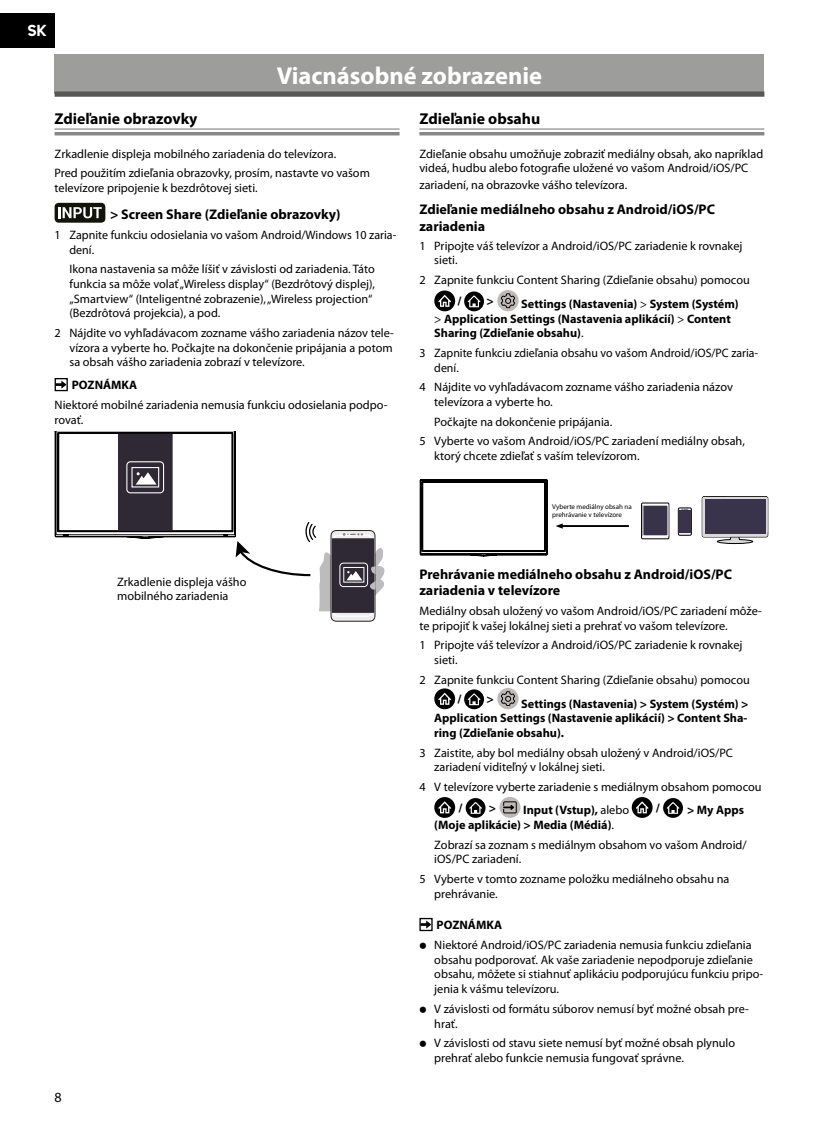
<style>
.page{position:relative;width:819px;height:1136px;background:#fff}
.page>*{position:absolute;margin:0;border:0;box-sizing:border-box;transform-origin:0 0}
.t1{font:700 24.5px "Myriad Pro";color:#fff}
.t2{font:700 15.75px "Myriad Pro";color:#000}
.t3{font:15.75px "Uni Sans PRO Bold";color:#fff}
.t4{font:700 14px/16.8px "Myriad Pro";color:#000}
.t5{font:14px "Myriad Pro";color:#000}
.t6{font:12.25px/14.7px "Myriad Pro";color:#000}
.t7{font:700 12.25px/14.7px "Myriad Pro";color:#000}
.t8{font:7px/8.4px "Myriad Pro";color:#000}
.s1{font-weight:400}
.s2{font-weight:700}
</style>
<div class="page">
<div style="left:0;top:13px;width:55px;height:35px;background:#000"></div>
<div style="left:55px;top:55px;width:709px;height:39px;background:#9d9d9c"></div>
<div style="left:55px;top:91px;width:709px;height:6px;background:#575756"></div>
<hr style="left:55px;top:128px;width:344px;height:2px;background:#878787">
<hr style="left:55px;top:132px;width:344px;height:3px;background:#878787">
<div style="left:55px;top:203px;width:50px;height:20px;background:#121309;border-radius:4px"></div>
<svg style="left:58px;top:207px;width:44px;height:11px"></svg>
<div style="left:55px;top:378px;width:13px;height:13px;border:1px solid #000"></div>
<svg style="left:56px;top:381px;width:10px;height:8px"></svg>
<svg style="left:55px;top:431px;width:330px;height:191px"></svg>
<hr style="left:419px;top:128px;width:345px;height:2px;background:#878787">
<hr style="left:419px;top:132px;width:345px;height:3px;background:#878787">
<div style="left:434px;top:290px;width:21px;height:21px;background:#000;border-radius:50%"></div>
<svg style="left:438px;top:295px;width:13px;height:12px"></svg>
<svg style="left:464px;top:291px;width:20px;height:20px"></svg>
<svg style="left:467px;top:296px;width:13px;height:11px"></svg>
<div style="left:497px;top:290px;width:21px;height:21px;background:#bfbab8;border-radius:50%"></div>
<svg style="left:500px;top:293px;width:15px;height:15px"></svg>
<svg style="left:677px;top:507px;width:15px;height:29px"></svg>
<div style="left:678px;top:510px;width:13px;height:23px;background:#39344b"></div>
<svg style="left:702px;top:497px;width:65px;height:47px"></svg>
<div style="left:704px;top:499px;width:61px;height:35px;background:#39344b"></div>
<div style="left:641px;top:503px;width:28px;height:36px;border:1px solid #000"></div>
<div style="left:643px;top:505px;width:25px;height:31px;background:#393349"></div>
<svg style="left:420px;top:479px;width:127px;height:77px"></svg>
<hr style="left:560px;top:525px;width:69px;height:2px;background:#000">
<svg style="left:555px;top:523px;width:7px;height:6px"></svg>
<div style="left:434px;top:688px;width:21px;height:21px;background:#000;border-radius:50%"></div>
<svg style="left:438px;top:693px;width:13px;height:12px"></svg>
<svg style="left:464px;top:689px;width:20px;height:20px"></svg>
<svg style="left:467px;top:693px;width:13px;height:12px"></svg>
<div style="left:497px;top:688px;width:21px;height:21px;background:#bfbab8;border-radius:50%"></div>
<svg style="left:500px;top:691px;width:15px;height:15px"></svg>
<svg style="left:434px;top:797px;width:21px;height:21px"></svg>
<svg style="left:438px;top:801px;width:13px;height:12px"></svg>
<svg style="left:465px;top:798px;width:20px;height:20px"></svg>
<svg style="left:469px;top:802px;width:13px;height:12px"></svg>
<svg style="left:499px;top:797px;width:21px;height:21px"></svg>
<div style="left:503px;top:802px;width:13px;height:11px;border:1px solid #010202"></div>
<svg style="left:503px;top:804px;width:11px;height:6px"></svg>
<svg style="left:631px;top:797px;width:21px;height:21px"></svg>
<svg style="left:635px;top:801px;width:13px;height:12px"></svg>
<div style="left:663px;top:798px;width:20px;height:20px;background:#000;border-radius:50%"></div>
<svg style="left:666px;top:802px;width:13px;height:12px"></svg>
<div style="left:419px;top:918px;width:13px;height:13px;border:1px solid #000"></div>
<svg style="left:420px;top:920px;width:11px;height:9px"></svg>
<p class="t3" style="left:28px;top:21px;width:20px">SK</p>
<h1 class="t1" style="left:277px;top:59px;width:266px">Viacnásobné zobrazenie</h1>
<p class="t2" style="left:55px;top:108px;width:144px">Zdieľanie obrazovky</p>
<p class="t6" style="left:55px;top:143px;width:317px;line-height:19.6px">Zrkadlenie displeja mobilného zariadenia do televízora.<br>Pred použitím zdieľania obrazovky, prosím, nastavte vo vašom</p>
<p class="t6" style="left:55px;top:180px;width:205px">televízore pripojenie k bezdrôtovej sieti.</p>
<p class="t4" style="left:108px;top:206px;width:234px">&gt; &gt; Screen Share (Zdieľanie obrazovky)</p>
<p class="t4" style="left:118px;top:204px;width:18px">TV</p>
<p class="t6" style="left:69px;top:227px;width:328px;text-indent:-15px">1 Zapnite funkciu odosielania vo vašom Android/Windows 10 zaria&shy;dení.</p>
<p class="t6" style="left:69px;top:262px;width:307px">Ikona nastavenia sa môže líšiť v závislosti od zariadenia. Táto funkcia sa môže volať „Wireless display“ (Bezdrôtový displej), „Smartview“ (Inteligentné zobrazenie), „Wireless projection“ (Bezdrôtová projekcia), a pod.</p>
<p class="t6" style="left:69px;top:325px;width:326px;text-align:justify;text-indent:-15px">2 Nájdite vo vyhľadávacom zozname vášho zariadenia názov tele&shy;vízora a vyberte ho. Počkajte na dokončenie pripájania a potom sa obsah vášho zariadenia zobrazí v televízore.</p>
<p class="t7" style="left:72px;top:378px;width:67px">POZNÁMKA</p>
<p class="t6" style="left:55px;top:397px;width:334px">Niektoré mobilné zariadenia nemusia funkciu odosielania podpo&shy;rovať.</p>
<p class="t2" style="left:419px;top:108px;width:122px">Zdieľanie obsahu</p>
<p class="t6" style="left:419px;top:146px;width:345px">Zdieľanie obsahu umožňuje zobraziť mediálny obsah, ako napríklad videá, hudbu alebo fotografie uložené vo vašom Android/iOS/PC</p>
<p class="t6" style="left:419px;top:177px;width:209px">zariadení, na obrazovke vášho televízora.</p>
<p class="t4" style="left:419px;top:201px;width:297px">Zdieľanie mediálneho obsahu z Android/iOS/PC zariadenia</p>
<p class="t6" style="left:434px;top:238px;width:309px;text-indent:-15px">1 Pripojte váš televízor a Android/iOS/PC zariadenie k rovnakej sieti.</p>
<p class="t6" style="left:419px;top:272px;width:332px">2 Zapnite funkciu Content Sharing (Zdieľanie obsahu) pomocou</p>
<p class="t7" style="left:457px;top:293px;width:6px">/</p>
<p class="t7" style="left:434px;top:296px;width:306px;text-indent:52px">&gt; Settings (Nastavenia) <span class="s1">&gt;</span> System (Systém) <span class="s1">&gt;</span> Application Settings (Nastavenia aplikácií) <span class="s1">&gt;</span> Content<br>Sharing (Zdieľanie obsahu)<span class="s1">.</span></p>
<p class="t6" style="left:434px;top:345px;width:325px;text-indent:-15px">3 Zapnite funkciu zdieľania obsahu vo vašom Android/iOS/PC zaria&shy;dení.</p>
<p class="t6" style="left:434px;top:380px;width:300px;text-indent:-15px">4 Nájdite vo vyhľadávacom zozname vášho zariadenia názov televízora a vyberte ho.</p>
<p class="t6" style="left:419px;top:412px;width:327px;line-height:19.6px;text-indent:15px">Počkajte na dokončenie pripájania.<br>5 Vyberte vo vašom Android/iOS/PC zariadení mediálny obsah,</p>
<p class="t6" style="left:434px;top:448px;width:207px">ktorý chcete zdieľať s vaším televízorom.</p>
<p class="t8" style="left:552px;top:502px;width:81px">Vyberte mediálny obsah na prehrávanie v televízore</p>
<p class="t6" style="left:117px;top:574px;width:131px">Zrkadlenie displeja vášho mobilného zariadenia</p>
<p class="t5" style="left:55px;top:1089px;width:9px">8</p>
<p class="t4" style="left:419px;top:565px;width:314px">Prehrávanie mediálneho obsahu z Android/iOS/PC zariadenia v televízore</p>
<p class="t6" style="left:419px;top:603px;width:344px">Mediálny obsah uložený vo vašom Android/iOS/PC zariadení môže&shy;te pripojiť k vašej lokálnej sieti a prehrať vo vašom televízore.</p>
<p class="t6" style="left:434px;top:638px;width:309px;text-indent:-15px">1 Pripojte váš televízor a Android/iOS/PC zariadenie k rovnakej sieti.</p>
<p class="t6" style="left:419px;top:672px;width:332px">2 Zapnite funkciu Content Sharing (Zdieľanie obsahu) pomocou</p>
<p class="t7" style="left:457px;top:691px;width:6px">/</p>
<p class="t7" style="left:434px;top:696px;width:316px;text-align:justify;text-indent:52px">&gt; Settings (Nastavenia) &gt; System (Systém) &gt; Application Settings (Nastavenie aplikácií) &gt; Content Sha&shy;ring (Zdieľanie obsahu).</p>
<p class="t6" style="left:434px;top:745px;width:300px;text-indent:-15px">3 Zaistite, aby bol mediálny obsah uložený v Android/iOS/PC zariadení viditeľný v lokálnej sieti.</p>
<p class="t6" style="left:419px;top:779px;width:343px">4 V televízore vyberte zariadenie s mediálnym obsahom pomocou</p>
<p class="t7" style="left:458px;top:801px;width:6px">/</p>
<p class="t7" style="left:489px;top:803px;width:142px">&gt; Input (Vstup), <span class="s1">alebo</span></p>
<p class="t7" style="left:655px;top:801px;width:6px">/</p>
<p class="t7" style="left:686px;top:803px;width:59px">&gt; &gt; My Apps</p>
<p class="t6" style="left:434px;top:815px;width:314px;line-height:19.6px"><span class="s2">(Moje aplikácie) &gt; Media (Médiá)</span>.<br>Zobrazí sa zoznam s mediálnym obsahom vo vašom Android/</p>
<p class="t6" style="left:419px;top:849px;width:311px;line-height:19.6px;text-indent:15px">iOS/PC zariadení.<br>5 Vyberte v tomto zozname položku mediálneho obsahu na</p>
<p class="t6" style="left:434px;top:886px;width:65px">prehrávanie.</p>
<p class="t7" style="left:436px;top:917px;width:67px">POZNÁMKA</p>
<p class="t6" style="left:434px;top:937px;width:330px">Niektoré Android/iOS/PC zariadenia nemusia funkciu zdieľania obsahu podporovať. Ak vaše zariadenie nepodporuje zdieľanie obsahu, môžete si stiahnuť aplikáciu podporujúcu funkciu pripo&shy;jenia k vášmu televízoru.</p>
<p class="t6" style="left:434px;top:1001px;width:316px">V závislosti od formátu súborov nemusí byť možné obsah pre&shy;hrať.</p>
<p class="t6" style="left:434px;top:1036px;width:302px">V závislosti od stavu siete nemusí byť možné obsah plynulo prehrať alebo funkcie nemusia fungovať správne.</p>
</div>
